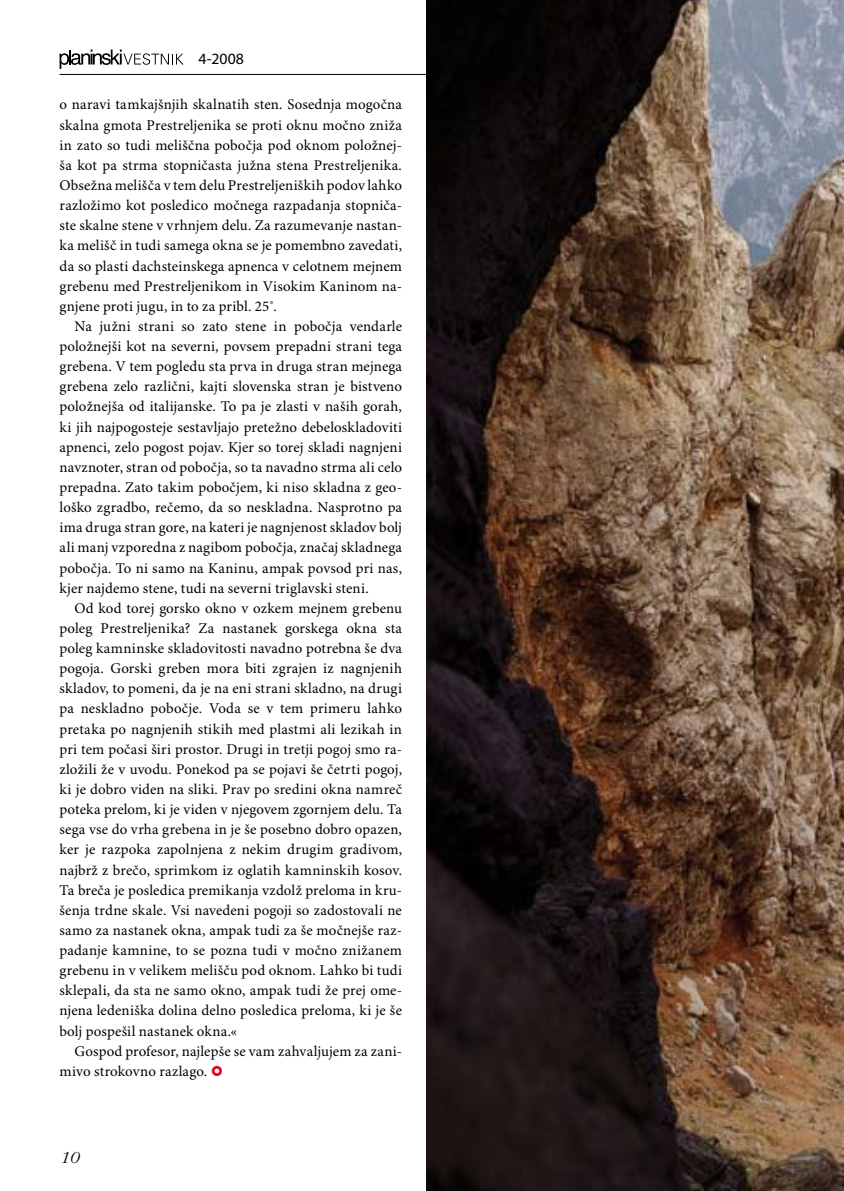
<style>
.page{position:relative;width:844px;height:1191px;background:#fff}
.page>*{position:absolute;margin:0;border:0;box-sizing:border-box;transform-origin:0 0}
.t1{font:italic 300 17.5px "SS Garamond";color:#000}
.t2{font:15.75px "Myriad Pro";color:#000}
.t3{font:14.88px/20.1px "Minion Pro";letter-spacing:.01em;color:#000;text-align:justify}
.s1{font-family:"Markacija";font-size:14px;color:#e2001a}
</style>
<div class="page">
<hr style="left:60px;top:74px;width:709px;height:1px;background:#000">
<svg style="left:60px;top:50px;width:123px;height:19px"></svg>
<img style="left:427px;top:0;width:416px;height:1191px">
<p class="t2" style="left:198px;top:49px;width:47px">4-2008</p>
<p class="t3" style="left:60px;top:95px;width:344px">o naravi tamkajšnjih skalnatih sten. Sosednja mogočna skalna gmota Prestreljenika se proti oknu močno zniža in zato so tudi meliščna pobočja pod oknom položnej&shy;ša kot pa strma stopničasta južna stena Prestreljenika.<br>Obsežna melišča v tem delu Prestreljeniških podov lahko razložimo kot posledico močnega razpadanja stopniča&shy;ste skalne stene v vrhnjem delu. Za razumevanje nastan&shy;ka melišč in tudi samega okna se je pomembno zavedati, da so plasti dachsteinskega apnenca v celotnem mejnem grebenu med Prestreljenikom in Visokim Kaninom na&shy;gnjene proti jugu, in to za pribl. 25˚.</p>
<p class="t3" style="left:60px;top:317px;width:344px;text-indent:15px">Na južni strani so zato stene in pobočja vendarle položnejši kot na severni, povsem prepadni strani tega grebena. V tem pogledu sta prva in druga stran mejnega grebena zelo različni, kajti slovenska stran je bistveno položnejša od italijanske. To pa je zlasti v naših gorah, ki jih najpogosteje sestavljajo pretežno debeloskladoviti apnenci, zelo pogost pojav. Kjer so torej skladi nagnjeni navznoter, stran od pobočja, so ta navadno strma ali celo prepadna. Zato takim pobočjem, ki niso skladna z geo&shy;loško zgradbo, rečemo, da so neskladna. Nasprotno pa ima druga stran gore, na kateri je nagnjenost skladov bolj ali manj vzporedna z nagibom pobočja, značaj skladnega pobočja. To ni samo na Kaninu, ampak povsod pri nas, kjer najdemo stene, tudi na severni triglavski steni.</p>
<p class="t3" style="left:60px;top:598px;width:344px;text-indent:15px">Od kod torej gorsko okno v ozkem mejnem grebenu poleg Prestreljenika? Za nastanek gorskega okna sta poleg kamninske skladovitosti navadno potrebna še dva pogoja. Gorski greben mora biti zgrajen iz nagnjenih skladov, to pomeni, da je na eni strani skladno, na drugi pa neskladno pobočje. Voda se v tem primeru lahko pretaka po nagnjenih stikih med plastmi ali lezikah in pri tem počasi širi prostor. Drugi in tretji pogoj smo ra&shy;zložili že v uvodu. Ponekod pa se pojavi še četrti pogoj, ki je dobro viden na sliki. Prav po sredini okna namreč poteka prelom, ki je viden v njegovem zgornjem delu. Ta sega vse do vrha grebena in je še posebno dobro opazen, ker je razpoka zapolnjena z nekim drugim gradivom, najbrž z brečo, sprimkom iz oglatih kamninskih kosov.<br>Ta breča je posledica premikanja vzdolž preloma in kru&shy;šenja trdne skale. Vsi navedeni pogoji so zadostovali ne samo za nastanek okna, ampak tudi za še močnejše raz&shy;padanje kamnine, to se pozna tudi v močno znižanem grebenu in v velikem melišču pod oknom. Lahko bi tudi sklepali, da sta ne samo okno, ampak tudi že prej ome&shy;njena ledeniška dolina delno posledica preloma, ki je še bolj pospešil nastanek okna.«</p>
<p class="t3" style="left:60px;top:1041px;width:344px;text-indent:15px">Gospod profesor, najlepše se vam zahvaljujem za zani&shy;mivo strokovno razlago. <span class="s1">m</span></p>
<p class="t1" style="left:60px;top:1147px;width:21px">10</p>
</div>
